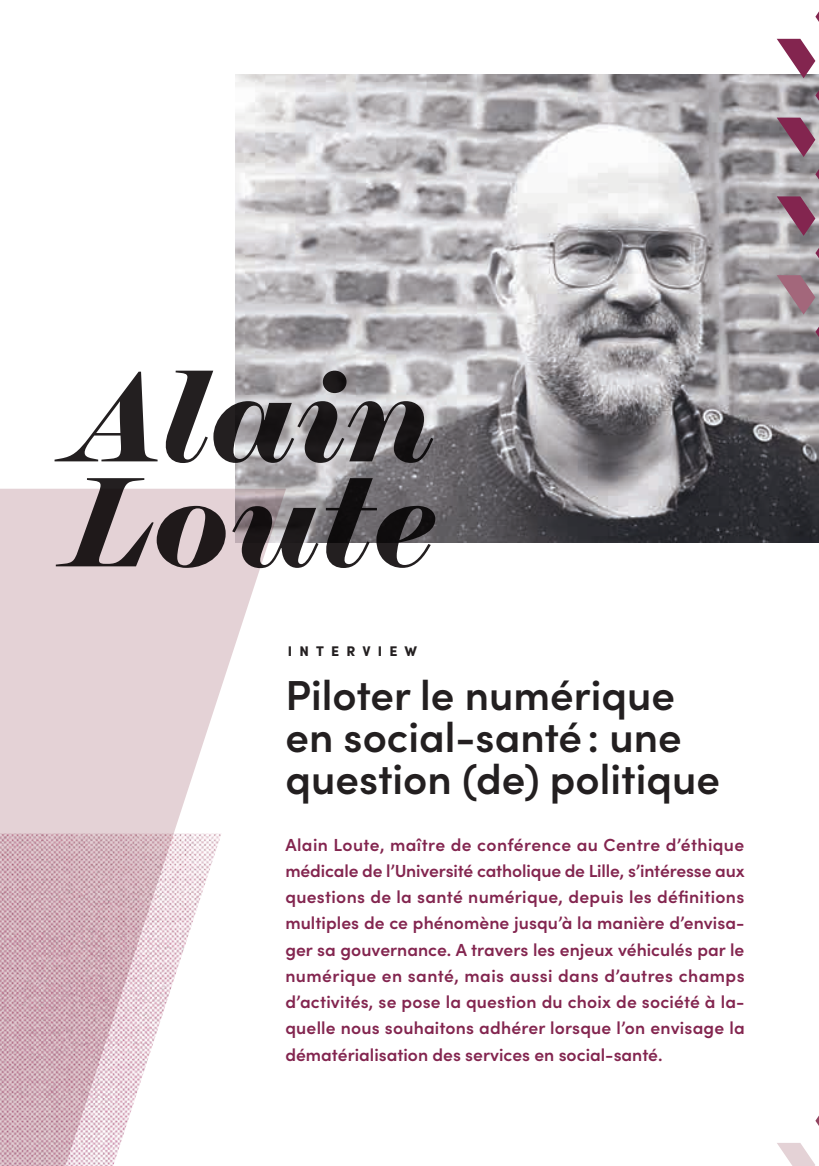
<style>
.page{position:relative;width:819px;height:1166px;background:#fff}
.page>*{position:absolute;margin:0;border:0;box-sizing:border-box;transform-origin:0 0}
.t1{font:italic 900 126px/105px "Chapman";color:#231f20}
.t2{font:600 42px/42px "Sofia Pro";color:#231f20}
.t3{font:600 17.5px/26.2px "Sofia Pro";color:#83254f;text-align:justify}
.t4{font:900 14px "Sofia Pro";letter-spacing:.51em;color:#231f20}
</style>
<div class="page">
<img style="left:236px;top:74px;width:583px;height:468px">
<svg style="left:0;top:489px;width:286px;height:677px"></svg>
<svg style="left:815px;top:11px;width:4px;height:11px"></svg>
<svg style="left:776px;top:39px;width:39px;height:39px"></svg>
<svg style="left:815px;top:90px;width:4px;height:11px"></svg>
<svg style="left:776px;top:118px;width:39px;height:39px;background:#96697e"></svg>
<svg style="left:815px;top:169px;width:4px;height:11px"></svg>
<svg style="left:776px;top:196px;width:39px;height:40px;background:#976a7f"></svg>
<svg style="left:815px;top:248px;width:4px;height:10px"></svg>
<svg style="left:776px;top:275px;width:39px;height:40px;background:#a58791"></svg>
<svg style="left:815px;top:327px;width:4px;height:10px"></svg>
<svg style="left:815px;top:1115px;width:4px;height:11px"></svg>
<svg style="left:777px;top:1143px;width:38px;height:23px"></svg>
<h1 class="t1" style="left:64px;top:353px;width:374px">Alain<br>Loute</h1>
<p class="t4" style="left:288px;top:640px;width:131px">INTERVIEW</p>
<h2 class="t2" style="left:285px;top:671px;width:436px">Piloter le numérique en social-santé: une question (de) politique</h2>
<p class="t3" style="left:285px;top:830px;width:461px">Alain Loute, maître de conférence au Centre d’éthique médicale de l’Université catholique de Lille, s’intéresse aux questions de la santé numérique, depuis les définitions multiples de ce phénomène jusqu’à la manière d’envisa&shy;ger sa gouvernance. A travers les enjeux véhiculés par le numérique en santé, mais aussi dans d’autres champs d’activités, se pose la question du choix de société à la&shy;quelle nous souhaitons adhérer lorsque l’on envisage la dématérialisation des services en social-santé.</p>
</div>
